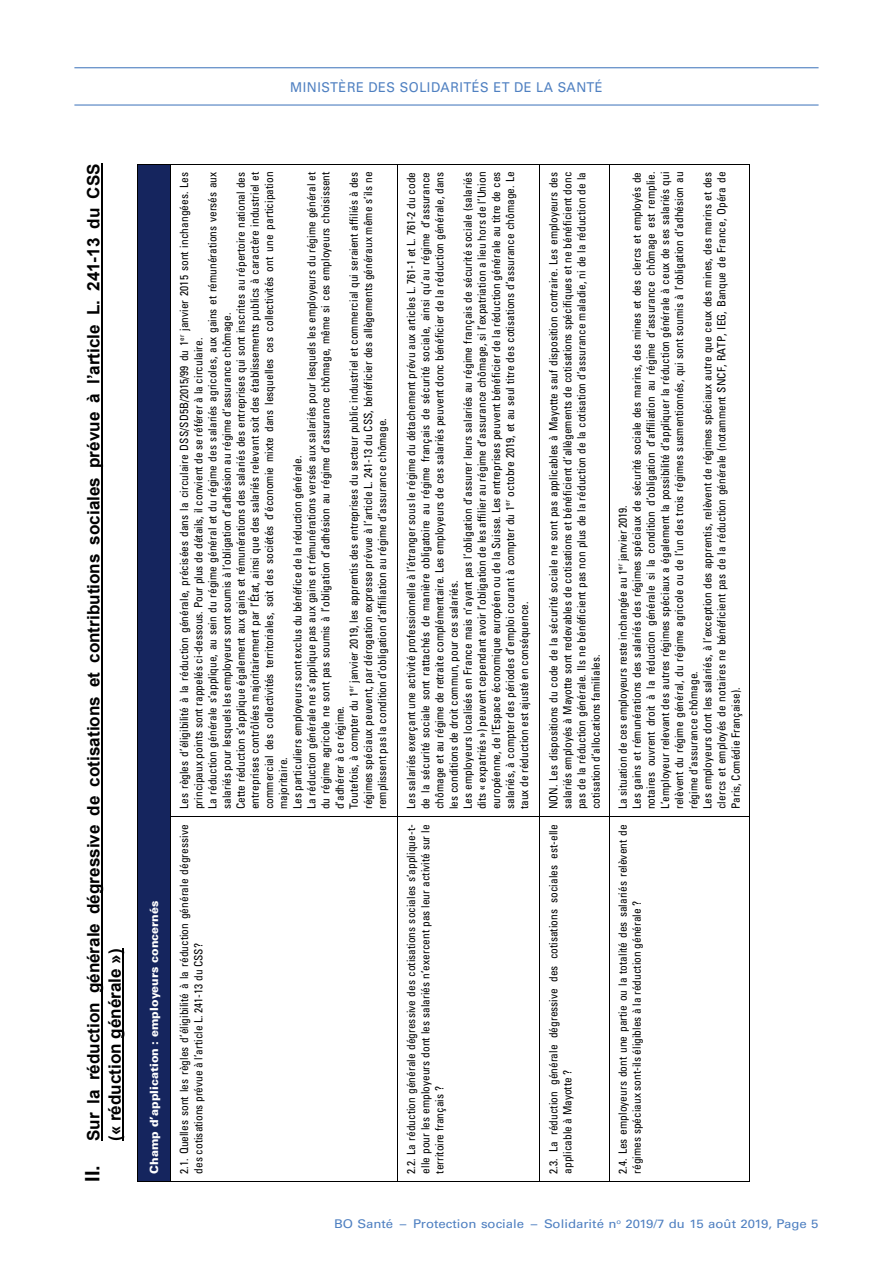
<style>
.page{position:relative;width:893px;height:1263px;background:#fff}
.page>*{position:absolute;margin:0;border:0;box-sizing:border-box;transform-origin:0 0}
.t1{font:700 17.1px/21.3px "Arial";color:#000}
.t2{font:13.5px "Univers LT Std";letter-spacing:.04em;color:#4f80c1;scale:.95 1}
.t3{font:12px "Univers LT Std";color:#4f80c1;scale:1.1 1}
.t4{font:condensed 11.4px/14.1px "Univers LT Std";color:#000}
.t5{font:900 11.4px "Univers LT Std";color:#fff}
.s1{font-size:19.95px}
</style>
<div class="page">
<hr style="left:74px;top:67px;width:745px;height:1px;background:#4f80c1">
<hr style="left:74px;top:104px;width:745px;height:2px;background:#4f80c1">
<hr style="left:101px;top:164px;width:2px;height:977px;background:#000">
<hr style="left:122px;top:948px;width:2px;height:193px;background:#000">
<div style="left:138px;top:164px;width:32px;height:1017px;background:#15255e"></div>
<hr style="left:137px;top:164px;width:1px;height:1017px;background:#000">
<svg style="left:137px;top:1181px;width:40px;height:1px"></svg>
<hr style="left:170px;top:817px;width:1px;height:364px;background:#000">
<hr style="left:170px;top:164px;width:1px;height:652px;background:#000">
<svg style="left:138px;top:164px;width:39px;height:1px"></svg>
<hr style="left:177px;top:1181px;width:220px;height:1px;background:#000">
<hr style="left:177px;top:816px;width:220px;height:1px;background:#000">
<hr style="left:177px;top:164px;width:220px;height:1px;background:#000">
<hr style="left:397px;top:817px;width:1px;height:364px;background:#000">
<hr style="left:397px;top:164px;width:1px;height:652px;background:#000">
<hr style="left:404px;top:1181px;width:135px;height:1px;background:#000">
<hr style="left:404px;top:816px;width:135px;height:1px;background:#000">
<hr style="left:404px;top:164px;width:135px;height:1px;background:#000">
<hr style="left:539px;top:817px;width:1px;height:364px;background:#000">
<hr style="left:539px;top:164px;width:1px;height:652px;background:#000">
<hr style="left:546px;top:1181px;width:63px;height:1px;background:#000">
<hr style="left:546px;top:816px;width:63px;height:1px;background:#000">
<hr style="left:546px;top:164px;width:63px;height:1px;background:#000">
<hr style="left:609px;top:817px;width:1px;height:364px;background:#000">
<hr style="left:609px;top:164px;width:1px;height:652px;background:#000">
<hr style="left:615px;top:1181px;width:134px;height:1px;background:#000">
<hr style="left:749px;top:817px;width:1px;height:364px;background:#000">
<hr style="left:615px;top:816px;width:134px;height:1px;background:#000">
<hr style="left:749px;top:164px;width:1px;height:652px;background:#000">
<hr style="left:615px;top:164px;width:134px;height:1px;background:#000">
<p class="t2" style="left:290px;top:79px;width:330px">MINISTÈRE DES SOLIDARITÉS ET DE LA SANTÉ</p>
<p class="t1" style="left:83px;top:1141px;width:979px;text-indent:-40px;rotate:-90deg"><span class="s1">II.</span> Sur la réduction générale dégressive de cotisations et contributions sociales prévue à l’article L. 241-13 du CSS (« réduction générale »)</p>
<p class="t5" style="left:147px;top:1173px;width:274px;rotate:-90deg">Champ d’application : employeurs concernés</p>
<p class="t4" style="left:177px;top:809px;width:639px;rotate:-90deg">Les règles d’éligibilité à la réduction générale, précisées dans la circulaire DSS/SD5B/2015/99 du 1<sup>er</sup> janvier 2015 sont inchangées. Les principaux points sont rappelés ci-dessous. Pour plus de détails, il convient de se référer à la circulaire.<br>La réduction générale s’applique, au sein du régime général et du régime des salariés agricoles, aux gains et rémunérations versés aux salariés pour lesquels les employeurs sont soumis à l’obligation d’adhésion au régime d’assurance chômage.<br>Cette réduction s’applique également aux gains et rémunérations des salariés des entreprises qui sont inscrites au répertoire national des entreprises contrôlées majoritairement par l’État, ainsi que des salariés relevant soit des établissements publics à caractère industriel et commercial des collectivités territoriales, soit des sociétés d’économie mixte dans lesquelles ces collectivités ont une participation majoritaire.<br>Les particuliers employeurs sont exclus du bénéfice de la réduction générale.<br>La réduction générale ne s’applique pas aux gains et rémunérations versés aux salariés pour lesquels les employeurs du régime général et du régime agricole ne sont pas soumis à l’obligation d’adhésion au régime d’assurance chômage, même si ces employeurs choisissent d’adhérer à ce régime.<br>Toutefois, à compter du 1<sup>er</sup> janvier 2019, les apprentis des entreprises du secteur public industriel et commercial qui seraient affiliés à des régimes spéciaux peuvent, par dérogation expresse prévue à l’article L. 241-13 du CSS, bénéficier des allègements généraux même s’ils ne remplissent pas la condition d’obligation d’affiliation au régime d’assurance chômage.</p>
<p class="t4" style="left:177px;top:1173px;width:351px;rotate:-90deg">2.1. Quelles sont les règles d’éligibilité à la réduction générale dégressive des cotisations prévue à l’article L. 241-13 du CSS?</p>
<p class="t4" style="left:404px;top:809px;width:639px;rotate:-90deg">Les salariés exerçant une activité professionnelle à l’étranger sous le régime du détachement prévu aux articles L. 761-1 et L. 761-2 du code de la sécurité sociale sont rattachés de manière obligatoire au régime français de sécurité sociale, ainsi qu’au régime d’assurance chômage et au régime de retraite complémentaire. Les employeurs de ces salariés peuvent donc bénéficier de la réduction générale, dans les conditions de droit commun, pour ces salariés.<br>Les employeurs localisés en France mais n’ayant pas l’obligation d’assurer leurs salariés au régime français de sécurité sociale (salariés dits « expatriés ») peuvent cependant avoir l’obligation de les affilier au régime d’assurance chômage, si l’expatriation a lieu hors de l’Union européenne, de l’Espace économique européen ou de la Suisse. Les entreprises peuvent bénéficier de la réduction générale au titre de ces salariés, à compter des périodes d’emploi courant à compter du 1<sup>er</sup> octobre 2019, et au seul titre des cotisations d’assurance chômage. Le taux de réduction est ajusté en conséquence.</p>
<p class="t4" style="left:404px;top:1173px;width:351px;text-align:justify;rotate:-90deg">2.2. La réduction générale dégressive des cotisations sociales s’applique-t&shy;elle pour les employeurs dont les salariés n’exercent pas leur activité sur le territoire français ?</p>
<p class="t4" style="left:546px;top:809px;width:639px;text-align:justify;rotate:-90deg">NON. Les dispositions du code de la sécurité sociale ne sont pas applicables à Mayotte sauf disposition contraire. Les employeurs des salariés employés à Mayotte sont redevables de cotisations et bénéficient d’allègements de cotisations spécifiques et ne bénéficient donc pas de la réduction générale. Ils ne bénéficient pas non plus de la réduction de la cotisation d’assurance maladie, ni de la réduction de la cotisation d’allocations familiales.</p>
<p class="t4" style="left:546px;top:1173px;width:351px;rotate:-90deg">2.3. La réduction générale dégressive des cotisations sociales est-elle applicable à Mayotte ?</p>
<p class="t4" style="left:615px;top:809px;width:639px;rotate:-90deg">La situation de ces employeurs reste inchangée au 1<sup>er</sup> janvier 2019.<br>Les gains et rémunérations des salariés des régimes spéciaux de sécurité sociale des marins, des mines et des clercs et employés de notaires ouvrent droit à la réduction générale si la condition d’obligation d’affiliation au régime d’assurance chômage est remplie.<br>L’employeur relevant des autres régimes spéciaux a également la possibilité d’appliquer la réduction générale à ceux de ses salariés qui relèvent du régime général, du régime agricole ou de l’un des trois régimes susmentionnés, qui sont soumis à l’obligation d’adhésion au régime d’assurance chômage.<br>Les employeurs dont les salariés, à l’exception des apprentis, relèvent de régimes spéciaux autre que ceux des mines, des marins et des clercs et employés de notaires ne bénéficient pas de la réduction générale (notamment SNCF, RATP, IEG, Banque de France, Opéra de Paris, Comédie Française).</p>
<p class="t4" style="left:615px;top:1173px;width:351px;rotate:-90deg">2.4. Les employeurs dont une partie ou la totalité des salariés relèvent de régimes spéciaux sont-ils éligibles à la réduction générale ?</p>
<p class="t3" style="left:334px;top:1216px;width:442px">BO Santé – Protection sociale – Solidarité n<sup>o</sup> 2019/7 du 15 août 2019, Page 5</p>
</div>
